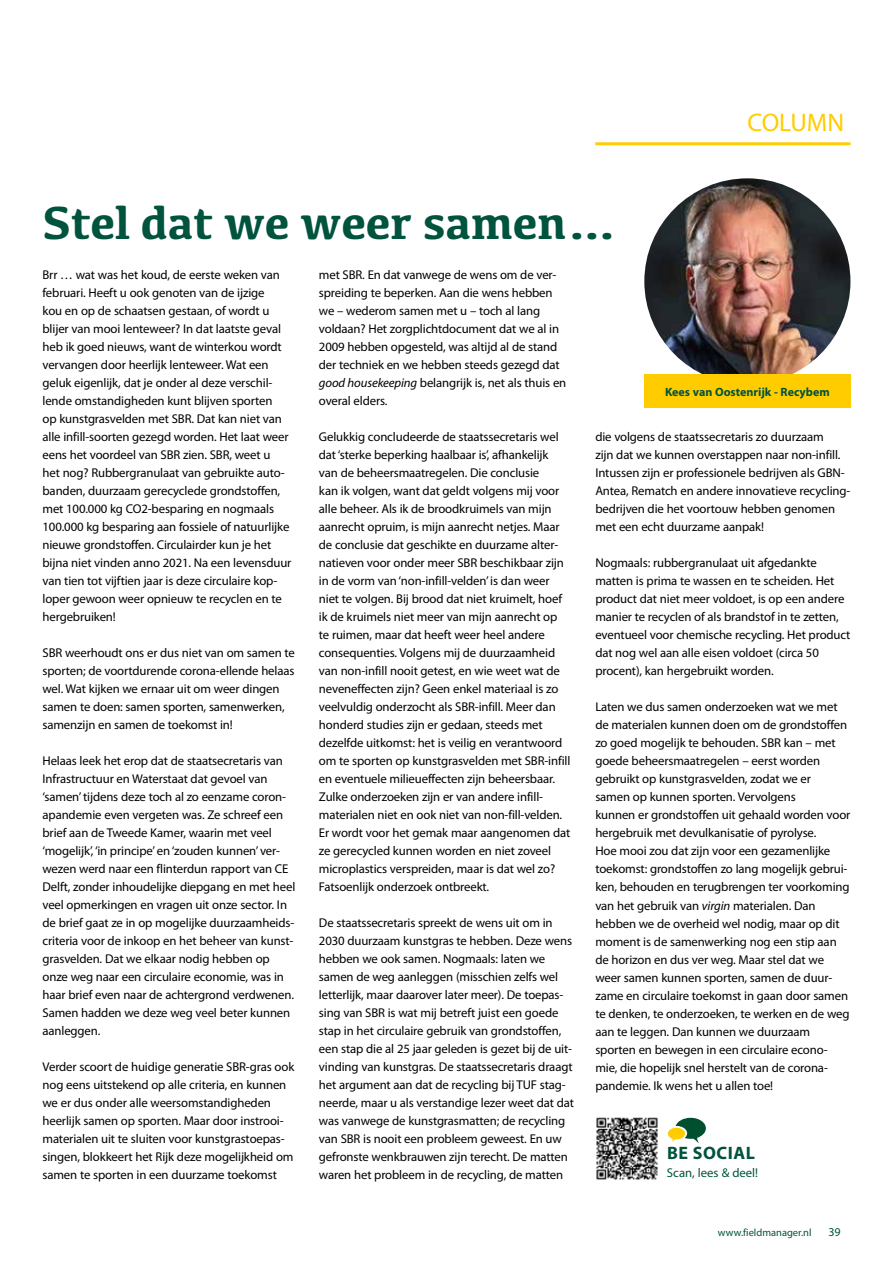
<style>
.page{position:relative;width:893px;height:1263px;background:#fff}
.page>*{position:absolute;margin:0;border:0;box-sizing:border-box;transform-origin:0 0}
.t1{font:700 48px "Kefa";letter-spacing:-.01em;color:#00533d}
.t2{font:25.5px "Myriad Pro";color:#fc0}
.t3{font:700 18px "Myriad Pro";letter-spacing:.03em;color:#00533d}
.t4{font:12.75px/18px "Myriad Pro";letter-spacing:-.01em;color:#000}
.t5{font:12.75px "Myriad Pro";color:#00533d}
.t6{font:700 12px "Myriad Pro";color:#00533d}
.t7{font:12px "Myriad Pro";color:#00533d}
.t8{font:10.5px "Myriad Pro";color:#00533d}
.s1{font-style:italic}
</style>
<div class="page">
<hr style="left:595px;top:142px;width:255px;height:3px;background:#fc0">
<img style="left:644px;top:178px;width:206px;height:206px;border-radius:103px">
<div style="left:644px;top:374px;width:206px;height:33px;background:#fc0"></div>
<img style="left:596px;top:1117px;width:62px;height:62px">
<svg style="left:668px;top:1118px;width:38px;height:25px"></svg>
<h1 class="t1" style="left:43px;top:191px;width:580px">Stel dat we weer samen…</h1>
<h2 class="t2" style="left:747px;top:107px;width:98px">COLUMN</h2>
<p class="t4" style="left:43px;top:266px;width:250px">Brr … wat was het koud, de eerste weken van februari. Heeft u ook genoten van de ijzige<br>kou en op de schaatsen gestaan, of wordt u blijer van mooi lenteweer? In dat laatste geval heb ik goed nieuws, want de winterkou wordt vervangen door heerlijk lenteweer. Wat een geluk eigenlijk, dat je onder al deze verschil&shy;lende omstandigheden kunt blijven sporten<br>op kunstgrasvelden met SBR. Dat kan niet van alle infill-soorten gezegd worden. Het laat weer eens het voordeel van SBR zien. SBR, weet u<br>het nog? Rubbergranulaat van gebruikte auto&shy;banden, duurzaam gerecyclede grondstoffen, met 100.000 kg CO2-besparing en nogmaals 100.000 kg besparing aan fossiele of natuurlijke nieuwe grondstoffen. Circulairder kun je het bijna niet vinden anno 2021. Na een levensduur van tien tot vijftien jaar is deze circulaire kop&shy;loper gewoon weer opnieuw te recyclen en te hergebruiken!</p>
<p class="t4" style="left:43px;top:644px;width:254px">SBR weerhoudt ons er dus niet van om samen te sporten; de voortdurende corona-ellende helaas wel. Wat kijken we ernaar uit om weer dingen samen te doen: samen sporten, samenwerken, samenzijn en samen de toekomst in!</p>
<p class="t4" style="left:43px;top:752px;width:254px">Helaas leek het erop dat de staatsecretaris van Infrastructuur en Waterstaat dat gevoel van ‘samen’ tijdens deze toch al zo eenzame coron&shy;apandemie even vergeten was. Ze schreef een brief aan de Tweede Kamer, waarin met veel ‘mogelijk’, ‘in principe’ en ‘zouden kunnen’ ver&shy;wezen werd naar een flinterdun rapport van CE Delft, zonder inhoudelijke diepgang en met heel veel opmerkingen en vragen uit onze sector. In de brief gaat ze in op mogelijke duurzaamheids&shy;criteria voor de inkoop en het beheer van kunst&shy;grasvelden. Dat we elkaar nodig hebben op onze weg naar een circulaire economie, was in haar brief even naar de achtergrond verdwenen.<br>Samen hadden we deze weg veel beter kunnen aanleggen.</p>
<p class="t4" style="left:43px;top:1058px;width:253px">Verder scoort de huidige generatie SBR-gras ook nog eens uitstekend op alle criteria, en kunnen we er dus onder alle weersomstandigheden heerlijk samen op sporten. Maar door instrooi&shy;materialen uit te sluiten voor kunstgrastoepas&shy;singen, blokkeert het Rijk deze mogelijkheid om samen te sporten in een duurzame toekomst</p>
<p class="t4" style="left:319px;top:266px;width:249px">met SBR. En dat vanwege de wens om de ver&shy;spreiding te beperken. Aan die wens hebben we – wederom samen met u – toch al lang voldaan? Het zorgplichtdocument dat we al in 2009 hebben opgesteld, was altijd al de stand der techniek en we hebben steeds gezegd dat <span class="s1">good housekeeping</span> belangrijk is, net als thuis en overal elders.</p>
<p class="t4" style="left:319px;top:428px;width:253px">Gelukkig concludeerde de staatssecretaris wel dat ‘sterke beperking haalbaar is’, afhankelijk van de beheersmaatregelen. Die conclusie<br>kan ik volgen, want dat geldt volgens mij voor alle beheer. Als ik de broodkruimels van mijn aanrecht opruim, is mijn aanrecht netjes. Maar de conclusie dat geschikte en duurzame alter&shy;natieven voor onder meer SBR beschikbaar zijn in de vorm van ‘non-infill-velden’ is dan weer niet te volgen. Bij brood dat niet kruimelt, hoef ik de kruimels niet meer van mijn aanrecht op te ruimen, maar dat heeft weer heel andere consequenties. Volgens mij de duurzaamheid van non-infill nooit getest, en wie weet wat de neveneffecten zijn? Geen enkel materiaal is zo veelvuldig onderzocht als SBR-infill. Meer dan honderd studies zijn er gedaan, steeds met dezelfde uitkomst: het is veilig en verantwoord om te sporten op kunstgrasvelden met SBR-infill en eventuele milieueffecten zijn beheersbaar.<br>Zulke onderzoeken zijn er van andere infill&shy;materialen niet en ook niet van non-fill-velden.<br>Er wordt voor het gemak maar aangenomen dat ze gerecycled kunnen worden en niet zoveel microplastics verspreiden, maar is dat wel zo?<br>Fatsoenlijk onderzoek ontbreekt.</p>
<p class="t4" style="left:319px;top:914px;width:257px">De staatssecretaris spreekt de wens uit om in 2030 duurzaam kunstgras te hebben. Deze wens hebben we ook samen. Nogmaals: laten we samen de weg aanleggen (misschien zelfs wel letterlijk, maar daarover later meer). De toepas&shy;sing van SBR is wat mij betreft juist een goede stap in het circulaire gebruik van grondstoffen, een stap die al 25 jaar geleden is gezet bij de uit&shy;vinding van kunstgras. De staatssecretaris draagt het argument aan dat de recycling bij TUF stag&shy;neerde, maar u als verstandige lezer weet dat dat was vanwege de kunstgrasmatten; de recycling van SBR is nooit een probleem geweest. En uw gefronste wenkbrauwen zijn terecht. De matten waren het probleem in de recycling, de matten</p>
<p class="t6" style="left:665px;top:384px;width:166px">Kees van Oostenrijk - Recybem</p>
<p class="t4" style="left:595px;top:428px;width:257px">die volgens de staatssecretaris zo duurzaam<br>zijn dat we kunnen overstappen naar non-infill.<br>Intussen zijn er professionele bedrijven als GBN-Antea, Rematch en andere innovatieve recycling&shy;bedrijven die het voortouw hebben genomen met een echt duurzame aanpak!</p>
<p class="t4" style="left:595px;top:554px;width:257px">Nogmaals: rubbergranulaat uit afgedankte matten is prima te wassen en te scheiden. Het product dat niet meer voldoet, is op een andere manier te recyclen of als brandstof in te zetten, eventueel voor chemische recycling. Het product dat nog wel aan alle eisen voldoet (circa 50 procent), kan hergebruikt worden.</p>
<p class="t4" style="left:595px;top:698px;width:257px">Laten we dus samen onderzoeken wat we met de materialen kunnen doen om de grondstoffen zo goed mogelijk te behouden. SBR kan – met goede beheersmaatregelen – eerst worden gebruikt op kunstgrasvelden, zodat we er<br>samen op kunnen sporten. Vervolgens<br>kunnen er grondstoffen uit gehaald worden voor hergebruik met devulkanisatie of pyrolyse.<br>Hoe mooi zou dat zijn voor een gezamenlijke toekomst: grondstoffen zo lang mogelijk gebrui&shy;ken, behouden en terugbrengen ter voorkoming van het gebruik van <span class="s1">virgin</span> materialen. Dan hebben we de overheid wel nodig, maar op dit moment is de samenwerking nog een stip aan de horizon en dus ver weg. Maar stel dat we weer samen kunnen sporten, samen de duur&shy;zame en circulaire toekomst in gaan door samen te denken, te onderzoeken, te werken en de weg aan te leggen. Dan kunnen we duurzaam sporten en bewegen in een circulaire econo&shy;mie, die hopelijk snel herstelt van de corona&shy;pandemie. Ik wens het u allen toe!</p>
<h3 class="t3" style="left:667px;top:1141px;width:89px">BE SOCIAL</h3>
<p class="t5" style="left:667px;top:1165px;width:93px">Scan, lees &amp; deel!</p>
<p class="t8" style="left:718px;top:1226px;width:95px">www.fieldmanager.nl</p>
<p class="t7" style="left:828px;top:1224px;width:14px">39</p>
</div>
